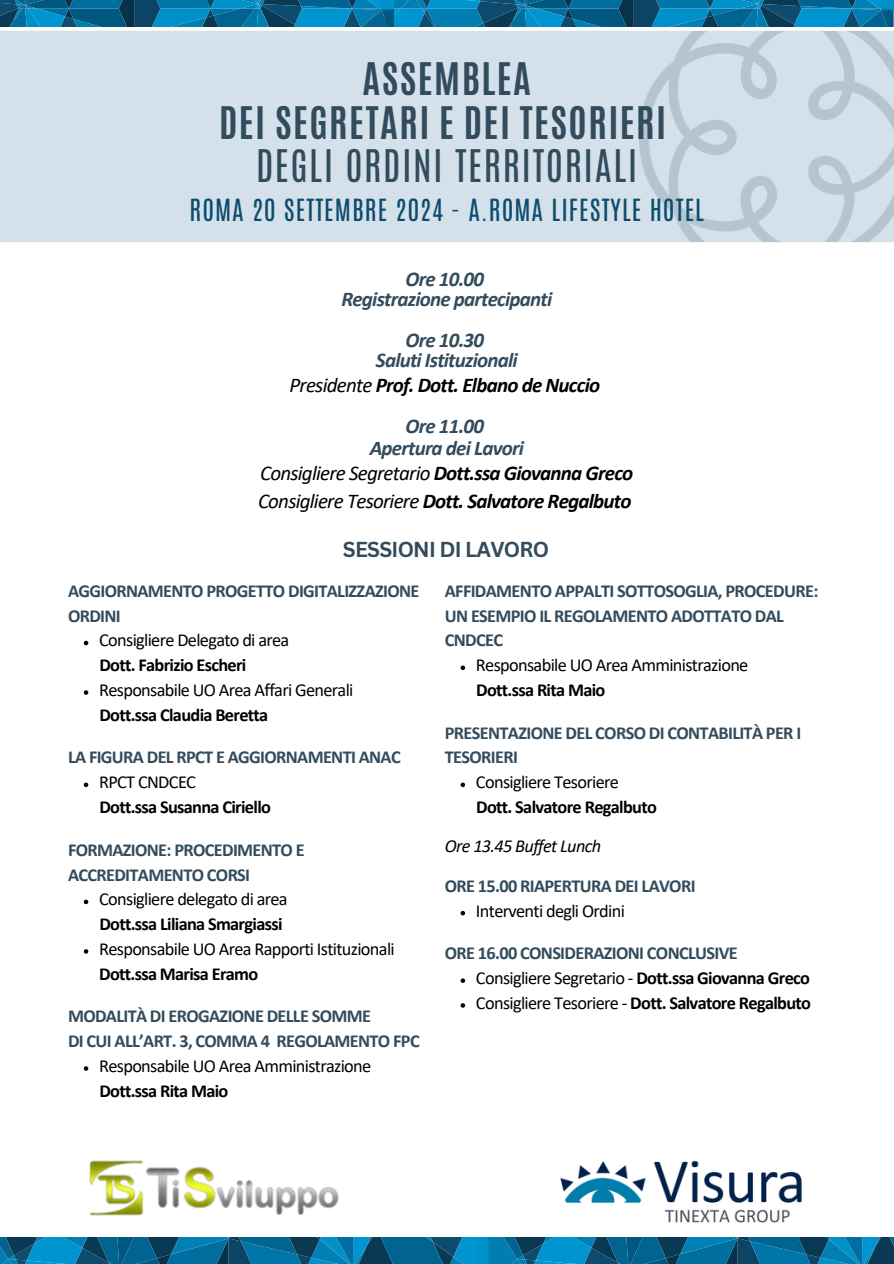
<style>
.page{position:relative;width:894px;height:1264px;background:#fff}
.page>*{position:absolute;margin:0;border:0;box-sizing:border-box;transform-origin:0 0}
.t1{font:700 37.5px/43.8px "Antonio";letter-spacing:.04em;color:#334c5d;text-align:center}
.t2{font:25.5px "Antonio";letter-spacing:.04em;color:#0e4c6e}
.t3{font:italic 700 21px/28.2px "Calibri";letter-spacing:-.035em;color:#000}
.t4{font:italic 700 21px/20.2px "Calibri";letter-spacing:-.035em;color:#334c5d;text-align:center}
.t5{font:700 21px "Canva Sans";letter-spacing:-.035em;color:#334c5d}
.t6{font:700 18.3px/24.8px "Calibri";letter-spacing:-.035em;color:#334c5d}
.t7{font:700 18.3px/24.8px "Calibri";letter-spacing:-.035em;color:#000}
.t8{font:18.3px "Calibri";letter-spacing:-.035em;color:#000}
.t9{font:italic 18.3px "Calibri";letter-spacing:-.035em;color:#000}
.s1{font-weight:400}
.s2{color:#334c5d}
</style>
<div class="page">
<div style="left:476px;top:1237px;width:12px;height:26px;background:#0091cb"></div>
<svg style="left:0;top:1237px;width:476px;height:26px;background:#066793"></svg>
<div style="left:0;top:30px;width:893px;height:212px;background:#d4e1ea"></div>
<img style="left:639px;top:31px;width:254px;height:211px">
<svg style="left:0;top:0;width:893px;height:27px;background:#086e9b"></svg>
<img style="left:89px;top:1160px;width:250px;height:55px">
<img style="left:560px;top:1160px;width:242px;height:63px">
<svg style="left:84px;top:640px;width:4px;height:5px"></svg>
<svg style="left:84px;top:690px;width:4px;height:4px"></svg>
<svg style="left:84px;top:782px;width:4px;height:5px"></svg>
<svg style="left:84px;top:899px;width:4px;height:5px"></svg>
<svg style="left:84px;top:949px;width:4px;height:4px"></svg>
<svg style="left:84px;top:1066px;width:4px;height:4px"></svg>
<svg style="left:460px;top:665px;width:5px;height:5px"></svg>
<svg style="left:460px;top:782px;width:5px;height:5px"></svg>
<svg style="left:460px;top:910px;width:5px;height:5px"></svg>
<svg style="left:460px;top:978px;width:5px;height:4px"></svg>
<svg style="left:460px;top:1003px;width:5px;height:4px"></svg>
<svg style="left:488px;top:1237px;width:405px;height:26px;background:#066894"></svg>
<p class="t1" style="left:219px;top:57px;width:449px">ASSEMBLEA<br>DEI SEGRETARI E DEI TESORIERI<br><span class="s1">DEGLI ORDINI TERRITORIALI</span></p>
<h5 class="t2" style="left:189px;top:192px;width:516px">ROMA 20 SETTEMBRE 2024 - A.ROMA LIFESTYLE HOTEL</h5>
<h1 class="t4" style="left:341px;top:270px;width:212px">Ore 10.00<br>Registrazione partecipanti</h1>
<h2 class="t4" style="left:376px;top:331px;width:143px">Ore 10.30<br>Saluti Istituzionali</h2>
<h2 class="t3" style="left:289px;top:372px;width:312px"><span class="s1">Presidente</span> Prof. Dott. Elbano de Nuccio</h2>
<h4 class="t4" style="left:369px;top:417px;width:156px;line-height:21.3px">Ore 11.00<br>Apertura dei Lavori</h4>
<h4 class="t3" style="left:258px;top:460px;width:376px"><span class="s1">Consigliere Segretario</span> Dott.ssa Giovanna Greco<br><span class="s1">Consigliere Tesoriere</span> Dott. Salvatore Regalbuto</h4>
<h5 class="t5" style="left:343px;top:534px;width:208px">SESSIONI DI LAVORO</h5>
<p class="t6" style="left:68px;top:580px;width:353px">AGGIORNAMENTO PROGETTO DIGITALIZZAZIONE<br>ORDINI</p>
<p class="t8" style="left:99px;top:632px;width:192px">Consigliere Delegato di area</p>
<p class="t7" style="left:99px;top:654px;width:148px">Dott. Fabrizio Escheri</p>
<p class="t8" style="left:99px;top:682px;width:256px">Responsabile UO Area Affari Generali</p>
<p class="t7" style="left:99px;top:703px;width:170px">Dott.ssa Claudia Beretta</p>
<p class="t6" style="left:68px;top:746px;width:334px">LA FIGURA DEL RPCT E AGGIORNAMENTI ANAC</p>
<p class="t8" style="left:99px;top:774px;width:98px">RPCT CNDCEC</p>
<p class="t7" style="left:99px;top:796px;width:173px">Dott.ssa Susanna Ciriello</p>
<p class="t6" style="left:68px;top:838px;width:238px">FORMAZIONE: PROCEDIMENTO E<br>ACCREDITAMENTO CORSI</p>
<p class="t8" style="left:99px;top:891px;width:190px">Consigliere delegato di area</p>
<p class="t7" style="left:99px;top:913px;width:185px">Dott.ssa Liliana Smargiassi</p>
<p class="t8" style="left:99px;top:941px;width:297px">Responsabile UO Area Rapporti Istituzionali</p>
<p class="t7" style="left:99px;top:962px;width:161px">Dott.ssa Marisa Eramo</p>
<p class="t6" style="left:68px;top:1005px;width:353px">MODALITÀ DI EROGAZIONE DELLE SOMME<br>DI CUI ALL’ART. 3, COMMA 4 REGOLAMENTO FPC</p>
<p class="t8" style="left:99px;top:1058px;width:273px">Responsabile UO Area Amministrazione</p>
<p class="t7" style="left:99px;top:1079px;width:131px">Dott.ssa Rita Maio</p>
<p class="t6" style="left:444px;top:580px;width:375px">AFFIDAMENTO APPALTI SOTTOSOGLIA, PROCEDURE:<br>UN ESEMPIO IL REGOLAMENTO ADOTTATO DAL<br>CNDCEC</p>
<p class="t8" style="left:476px;top:657px;width:274px">Responsabile UO Area Amministrazione</p>
<p class="t7" style="left:476px;top:679px;width:131px">Dott.ssa Rita Maio</p>
<p class="t6" style="left:444px;top:721px;width:358px">PRESENTAZIONE DEL CORSO DI CONTABILITÀ PER I<br>TESORIERI</p>
<p class="t8" style="left:476px;top:774px;width:144px">Consigliere Tesoriere</p>
<p class="t7" style="left:476px;top:796px;width:182px">Dott. Salvatore Regalbuto</p>
<p class="t9" style="left:444px;top:838px;width:158px">Ore 13.45 Buffet Lunch</p>
<p class="t6" style="left:444px;top:874px;width:252px">ORE 15.00 RIAPERTURA DEI LAVORI</p>
<p class="t8" style="left:476px;top:902px;width:150px">Interventi degli Ordini</p>
<p class="t7" style="left:476px;top:942px;width:336px;text-indent:-31px"><span class="s2">ORE 16.00 CONSIDERAZIONI CONCLUSIVE<br></span><span class="s1">Consigliere Segretario -</span> Dott.ssa Giovanna Greco<br><span class="s1">Consigliere Tesoriere -</span> Dott. Salvatore Regalbuto</p>
</div>
